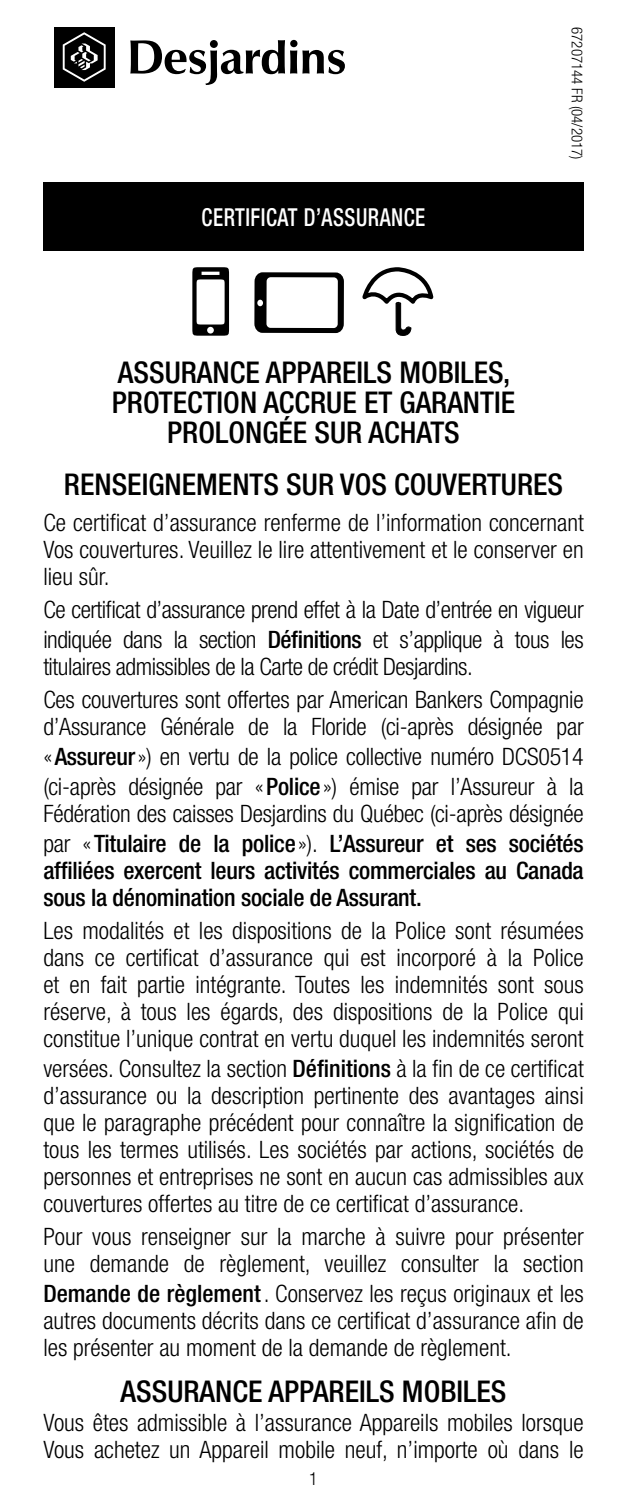
<style>
.page{position:relative;width:627px;height:1512px;background:#fff}
.page>*{position:absolute;margin:0;border:0;box-sizing:border-box;transform-origin:0 0}
.t1{font:500 condensed 30px/30px "Helvetica Neue";color:#000;text-align:center}
.t2{font:500 condensed 24.9px "Helvetica Neue";letter-spacing:.025em;color:#fff;scale:.85 1}
.t3{font:300 condensed 24px/27px "Helvetica Neue";color:#000;text-align:justify}
.t4{font:300 condensed 24px/30px "Helvetica Neue";letter-spacing:-.02em;color:#000}
.t5{font:500 condensed 24px/27px "Helvetica Neue";letter-spacing:-.01em;color:#000}
.t6{font:300 condensed 18px "Helvetica Neue";color:#000}
.t7{font:300 condensed 15px "Helvetica Neue";color:#000}
.s1{font-weight:500}
</style>
<div class="page">
<div style="left:43px;top:182px;width:540px;height:69px;background:#000"></div>
<div style="left:54px;top:27px;width:60px;height:60px;background:#000"></div>
<svg style="left:63px;top:32px;width:43px;height:50px"></svg>
<svg style="left:130px;top:40px;width:215px;height:45px"></svg>
<svg style="left:192px;top:267px;width:37px;height:69px"></svg>
<svg style="left:254px;top:272px;width:90px;height:61px"></svg>
<svg style="left:362px;top:269px;width:71px;height:67px"></svg>
<p class="t2" style="left:201px;top:202px;width:265px">CERTIFICAT D’ASSURANCE</p>
<p class="t7" style="left:585px;top:27px;width:134px;rotate:90deg">67207144 FR (04/2017)</p>
<p class="t1" style="left:112px;top:357px;width:404px">ASSURANCE APPAREILS MOBILES,<br>PROTECTION ACCRUE ET GARANTIE<br>PROLONGÉE SUR ACHATS</p>
<p class="t1" style="left:64px;top:469px;width:500px">RENSEIGNEMENTS SUR VOS COUVERTURES</p>
<p class="t3" style="left:43px;top:509px;width:541px">Ce certificat d’assurance renferme de l’information concernant Vos couvertures. Veuillez le lire attentivement et le conserver en lieu sûr.</p>
<p class="t4" style="left:43px;top:595px;width:541px">Ce certificat d’assurance prend effet à la Date d’entrée en vigueur indiquée dans la section <span class="s1">Définitions</span> et s’applique à tous les</p>
<p class="t3" style="left:43px;top:650px;width:541px;line-height:33px">titulaires admissibles de la Carte de crédit Desjardins.<br>Ces couvertures sont offertes par American Bankers Compagnie</p>
<p class="t3" style="left:43px;top:712px;width:541px;line-height:30px">d’Assurance Générale de la Floride (ci-après désignée par «<span class="s1">Assureur</span>») en vertu de la police collective numéro DCS0514 (ci-après désignée par «<span class="s1">Police</span>») émise par l’Assureur à la</p>
<p class="t3" style="left:43px;top:799px;width:541px;line-height:30px">Fédération des caisses Desjardins du Québec (ci-après désignée par «<span class="s1">Titulaire de la police</span>»). <span class="s1">L’Assureur et ses sociétés</span></p>
<p class="t5" style="left:43px;top:857px;width:541px">affiliées exercent leurs activités commerciales au Canada sous la dénomination sociale de Assurant.</p>
<p class="t3" style="left:43px;top:917px;width:541px">Les modalités et les dispositions de la Police sont résumées dans ce certificat d’assurance qui est incorporé à la Police et en fait partie intégrante. Toutes les indemnités sont sous réserve, à tous les égards, des dispositions de la Police qui constitue l’unique contrat en vertu duquel les indemnités seront</p>
<p class="t3" style="left:43px;top:1055px;width:541px">versées. Consultez la section <span class="s1">Définitions</span> à la fin de ce certificat d’assurance ou la description pertinente des avantages ainsi que le paragraphe précédent pour connaître la signification de tous les termes utilisés. Les sociétés par actions, sociétés de personnes et entreprises ne sont en aucun cas admissibles aux couvertures offertes au titre de ce certificat d’assurance.</p>
<p class="t3" style="left:43px;top:1223px;width:541px">Pour vous renseigner sur la marche à suivre pour présenter une demande de règlement, veuillez consulter la section</p>
<p class="t3" style="left:43px;top:1280px;width:541px"><span class="s1">Demande de règlement</span>. Conservez les reçus originaux et les autres documents décrits dans ce certificat d’assurance afin de les présenter au moment de la demande de règlement.</p>
<p class="t1" style="left:120px;top:1376px;width:387px">ASSURANCE APPAREILS MOBILES</p>
<p class="t3" style="left:43px;top:1409px;width:541px">Vous êtes admissible à l’assurance Appareils mobiles lorsque<br>Vous achetez un Appareil mobile neuf, n’importe où dans le</p>
<p class="t6" style="left:309px;top:1468px;width:10px">1</p>
</div>
